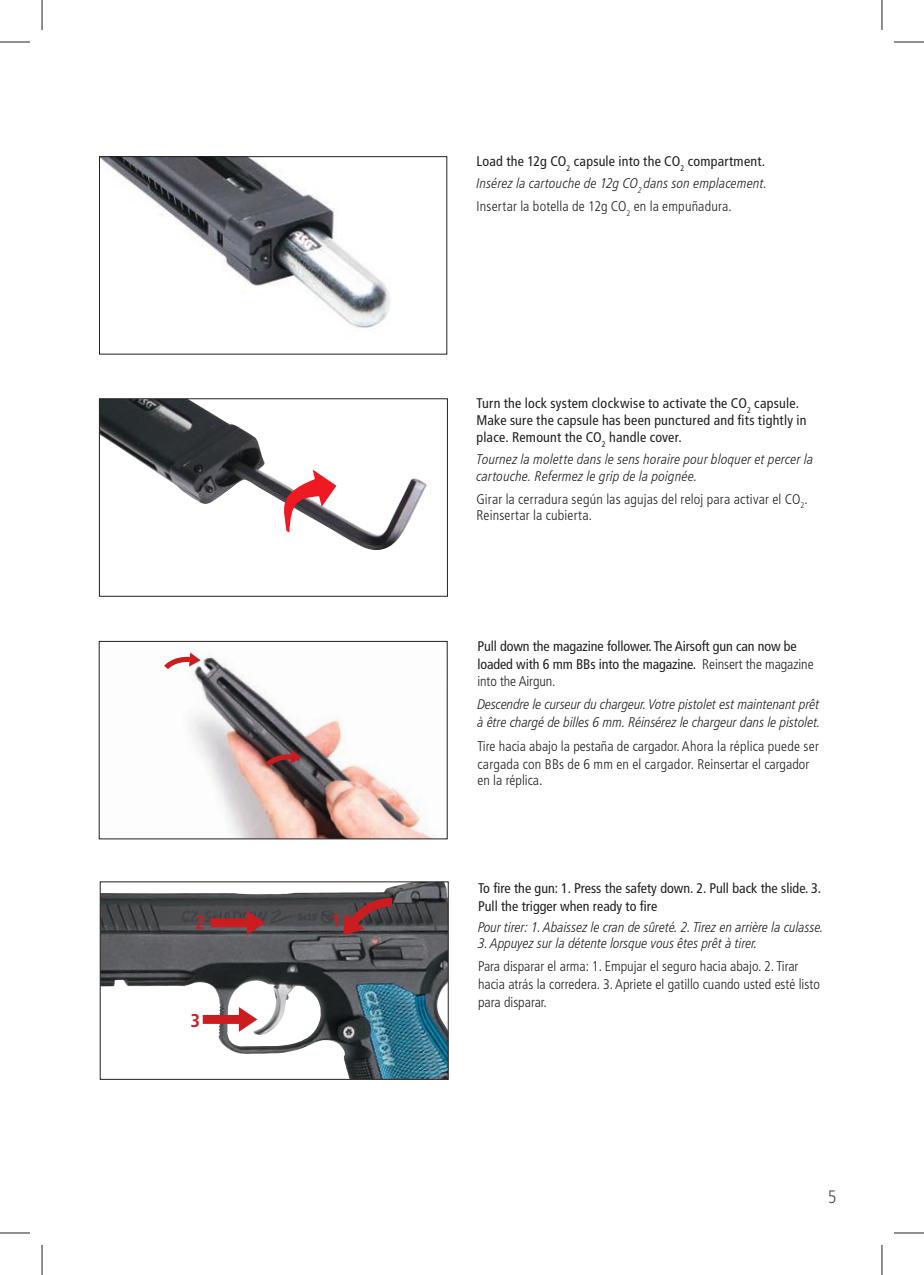
<style>
.page{position:relative;width:924px;height:1275px;background:#fff}
.page>*{position:absolute;margin:0;border:0;box-sizing:border-box;transform-origin:0 0}
.t1{font:700 condensed 18.6px "Frutiger LT Pro";color:#cb1c20}
.t2{font:300 condensed 18px "Frutiger LT Pro";color:#4e4b4c}
.t3{font:italic 300 condensed 14px/22.4px "Frutiger LT Pro";color:#241f1f}
.t4{font:300 condensed 14px/18px "Frutiger LT Pro";color:#241f1f}
.t5{font:condensed 14px/16.8px "Frutiger LT Pro";color:#241f1f}
.s1{font-weight:400;font-style:normal}
.s2{font-style:normal}
.s3{font-weight:300}
</style>
<div class="page">
<img style="left:101px;top:158px;width:290px;height:170px">
<div style="left:99px;top:156px;width:348px;height:199px;border:1px solid #241f1f"></div>
<img style="left:101px;top:400px;width:325px;height:150px">
<div style="left:99px;top:398px;width:348px;height:199px;border:1px solid #241f1f"></div>
<svg style="left:275px;top:469px;width:95px;height:81px"></svg>
<img style="left:189px;top:654px;width:242px;height:183px">
<div style="left:99px;top:641px;width:348px;height:198px;border:1px solid #241f1f"></div>
<svg style="left:262px;top:750px;width:40px;height:20px"></svg>
<svg style="left:164px;top:652px;width:36px;height:20px"></svg>
<img style="left:102px;top:883px;width:344px;height:194px">
<div style="left:100px;top:881px;width:348px;height:198px;border:1px solid #241f1f"></div>
<svg style="left:342px;top:893px;width:58px;height:42px"></svg>
<svg style="left:210px;top:910px;width:55px;height:25px"></svg>
<svg style="left:203px;top:1007px;width:54px;height:24px"></svg>
<hr style="left:0;top:42px;width:30px;height:1px;background:#241f1f">
<hr style="left:893px;top:42px;width:30px;height:1px;background:#241f1f">
<hr style="left:0;top:1232px;width:30px;height:1px;background:#241f1f">
<hr style="left:893px;top:1232px;width:30px;height:1px;background:#241f1f">
<hr style="left:42px;top:0;width:1px;height:30px;background:#241f1f">
<hr style="left:42px;top:1245px;width:1px;height:30px;background:#241f1f">
<hr style="left:881px;top:0;width:1px;height:30px;background:#241f1f">
<hr style="left:881px;top:1245px;width:1px;height:30px;background:#241f1f">
<h1 class="t1" style="left:195px;top:911px;width:11px">2</h1>
<h1 class="t1" style="left:331px;top:909px;width:11px">1</h1>
<h1 class="t1" style="left:190px;top:1009px;width:11px">3</h1>
<p class="t3" style="left:476px;top:150px;width:292px"><span class="s1">Load the 12g CO</span><sub>2</sub> <span class="s1">capsule into the CO</span><sub>2</sub> <span class="s1">compartment.<br></span>Insérez la cartouche de 12g CO<sub>2</sub> dans son emplacement.<br><span class="s2">Insertar la botella de 12g CO</span><sub>2</sub> <span class="s2">en la empuñadura.</span></p>
<p class="t5" style="left:476px;top:395px;width:331px">Turn the lock system clockwise to activate the CO<sub>2</sub> capsule.<br>Make sure the capsule has been punctured and fits tightly in place. Remount the CO<sub>2</sub> handle cover.</p>
<p class="t3" style="left:476px;top:451px;width:338px;line-height:16.8px">Tournez la molette dans le sens horaire pour bloquer et percer la cartouche. Refermez le grip de la poignée.</p>
<p class="t4" style="left:476px;top:490px;width:332px;line-height:16.8px">Girar la cerradura según las agujas del reloj para activar el CO<sub>2</sub>.<br>Reinsertar la cubierta.</p>
<p class="t5" style="left:477px;top:637px;width:337px;line-height:18px">Pull down the magazine follower. The Airsoft gun can now be loaded with 6 mm BBs into the magazine. <span class="s3">Reinsert the magazine</span></p>
<p class="t4" style="left:477px;top:672px;width:80px">into the Airgun.</p>
<p class="t3" style="left:477px;top:695px;width:344px;line-height:18px">Descendre le curseur du chargeur. Votre pistolet est maintenant prêt à être chargé de billes 6 mm. Réinsérez le chargeur dans le pistolet.</p>
<p class="t4" style="left:477px;top:737px;width:343px">Tire hacia abajo la pestaña de cargador. Ahora la réplica puede ser cargada con BBs de 6 mm en el cargador. Reinsertar el cargador</p>
<p class="t4" style="left:477px;top:771px;width:67px">en la réplica.</p>
<p class="t5" style="left:478px;top:879px;width:344px;line-height:18px">To fire the gun: 1. Press the safety down. 2. Pull back the slide. 3.<br>Pull the trigger when ready to fire</p>
<p class="t3" style="left:478px;top:916px;width:347px">Pour tirer: 1. Abaissez le cran de sûreté. 2. Tirez en arrière la culasse.</p>
<p class="t3" style="left:478px;top:932px;width:281px">3. Appuyez sur la détente lorsque vous êtes prêt à tirer.</p>
<p class="t4" style="left:478px;top:957px;width:343px">Para disparar el arma: 1. Empujar el seguro hacia abajo. 2. Tirar hacia atrás la corredera. 3. Apriete el gatillo cuando usted esté listo para disparar.</p>
<p class="t2" style="left:827px;top:1186px;width:10px">5</p>
</div>
